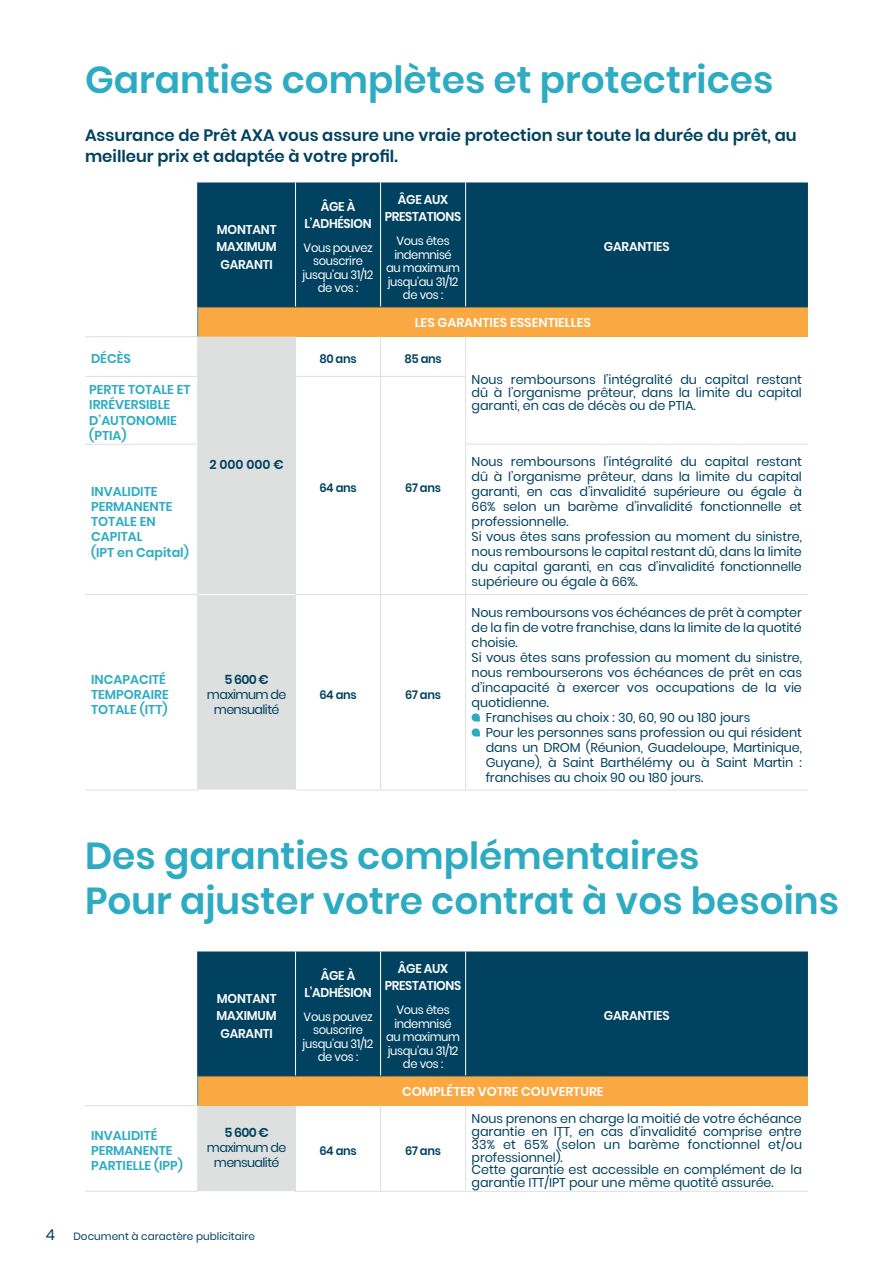
<style>
.page{position:relative;width:893px;height:1263px;background:#fff}
.page>*{position:absolute;margin:0;border:0;box-sizing:border-box;transform-origin:0 0}
.t1{font:600 37.5px "Poppins";color:#2cabc2}
.t2{font:600 16.5px/21px "Poppins";color:#004260}
.t3{font:15px "Poppins";color:#004260}
.Titre_niveau_3{font:12.75px/15px "Poppins";letter-spacing:-.01em;color:#004260;text-align:justify}
.Intertitre{font:600 12.75px/15.3px "Poppins";color:#2cabc2}
.Intertitre-2{font:600 12.75px/17.2px "Poppins";letter-spacing:-.025em;color:#fff;text-align:center;scale:.96 1}
.Titre_niveau_3-2{font:600 12.75px "Poppins";color:#fff}
.Titre_niveau_3-3{font:12.75px/15.3px "Poppins";letter-spacing:-.05em;color:#004260;text-align:center}
.Titre_niveau_3-4{font:600 12.75px/17.2px "Poppins";color:#fff;text-align:center;scale:.96 1}
.Titre_niveau_3-5{font:600 12.75px "Poppins";color:#2cabc2}
.Titre_niveau_3-6{font:600 12.75px "Poppins";color:#004260}
.Intertitre-3{font:12px/13.5px "Poppins";letter-spacing:-.03em;color:#fff;text-align:center;scale:.96 1}
.Intertitre-4{font:600 12px "Poppins";letter-spacing:-.025em;color:#004260;scale:.96 1}
.Texte_courant{font:10.5px "Poppins";color:#004260}
.s1{font-weight:600}
</style>
<div class="page">
<div style="left:198px;top:182px;width:610px;height:125px;background:#004260"></div>
<div style="left:198px;top:307px;width:610px;height:30px;background:#faa842"></div>
<hr style="left:295px;top:182px;width:1px;height:125px;background:#fff">
<hr style="left:380px;top:182px;width:1px;height:125px;background:#fff">
<hr style="left:465px;top:182px;width:1px;height:125px;background:#fff">
<hr style="left:380px;top:337px;width:1px;height:39px;background:#dde0df">
<hr style="left:465px;top:337px;width:1px;height:39px;background:#dde0df">
<hr style="left:85px;top:376px;width:113px;height:1px;background:#dde0df">
<hr style="left:295px;top:376px;width:86px;height:1px;background:#dde0df">
<hr style="left:380px;top:377px;width:1px;height:67px;background:#dde0df">
<hr style="left:380px;top:444px;width:1px;height:150px;background:#dde0df">
<hr style="left:381px;top:376px;width:85px;height:1px;background:#dde0df">
<hr style="left:465px;top:377px;width:1px;height:67px;background:#dde0df">
<hr style="left:85px;top:444px;width:113px;height:1px;background:#dde0df">
<hr style="left:85px;top:790px;width:113px;height:1px;background:#dde0df">
<hr style="left:295px;top:790px;width:86px;height:1px;background:#dde0df">
<hr style="left:380px;top:595px;width:1px;height:195px;background:#dde0df">
<hr style="left:381px;top:790px;width:85px;height:1px;background:#dde0df">
<hr style="left:465px;top:444px;width:1px;height:150px;background:#dde0df">
<hr style="left:465px;top:595px;width:1px;height:195px;background:#dde0df">
<hr style="left:465px;top:444px;width:343px;height:1px;background:#dde0df">
<hr style="left:466px;top:790px;width:342px;height:1px;background:#dde0df">
<hr style="left:85px;top:594px;width:113px;height:1px;background:#dde0df">
<hr style="left:295px;top:594px;width:86px;height:1px;background:#dde0df">
<hr style="left:381px;top:594px;width:85px;height:1px;background:#dde0df">
<hr style="left:466px;top:594px;width:342px;height:1px;background:#dde0df">
<hr style="left:296px;top:307px;width:85px;height:1px;background:#004260">
<hr style="left:381px;top:307px;width:85px;height:1px;background:#004260">
<hr style="left:466px;top:307px;width:342px;height:1px;background:#004260">
<hr style="left:197px;top:182px;width:1px;height:125px;background:#004260">
<hr style="left:85px;top:336px;width:113px;height:1px;background:#dde0df">
<div style="left:197px;top:307px;width:99px;height:483px;background:#dde0df"></div>
<svg style="left:472px;top:713px;width:8px;height:8px"></svg>
<svg style="left:472px;top:728px;width:8px;height:8px"></svg>
<div style="left:198px;top:951px;width:610px;height:125px;background:#004260"></div>
<div style="left:198px;top:1076px;width:610px;height:30px;background:#faa842"></div>
<div style="left:198px;top:1106px;width:98px;height:85px;background:#dde0df"></div>
<hr style="left:295px;top:951px;width:1px;height:125px;background:#fff">
<hr style="left:380px;top:951px;width:1px;height:125px;background:#fff">
<hr style="left:465px;top:951px;width:1px;height:125px;background:#fff">
<hr style="left:197px;top:1106px;width:1px;height:85px;background:#dde0df">
<hr style="left:380px;top:1106px;width:1px;height:85px;background:#dde0df">
<hr style="left:465px;top:1106px;width:1px;height:85px;background:#dde0df">
<hr style="left:85px;top:1191px;width:113px;height:1px;background:#dde0df">
<hr style="left:295px;top:1191px;width:86px;height:1px;background:#dde0df">
<hr style="left:381px;top:1191px;width:85px;height:1px;background:#dde0df">
<hr style="left:466px;top:1191px;width:342px;height:1px;background:#dde0df">
<hr style="left:198px;top:1076px;width:98px;height:1px;background:#004260">
<hr style="left:296px;top:1076px;width:85px;height:1px;background:#004260">
<hr style="left:381px;top:1076px;width:85px;height:1px;background:#004260">
<hr style="left:466px;top:1076px;width:342px;height:1px;background:#004260">
<hr style="left:197px;top:951px;width:1px;height:125px;background:#004260">
<hr style="left:85px;top:1105px;width:113px;height:1px;background:#dde0df">
<svg style="left:197px;top:1076px;width:1px;height:29px"></svg>
<p class="t1" style="left:85px;top:58px;width:690px">Garanties complètes et protectrices</p>
<p class="t2" style="left:85px;top:124px;width:713px">Assurance de Prêt AXA vous assure une vraie protection sur toute la durée du prêt, au meilleur prix et adaptée à votre profil.</p>
<p class="Titre_niveau_3-5" style="left:91px;top:351px;width:41px">DÉCÈS</p>
<p class="Intertitre" style="left:89px;top:382px;width:103px">PERTE TOTALE ET<br>IRRÉVERSIBLE<br>D’AUTONOMIE (PTIA)</p>
<p class="Intertitre" style="left:91px;top:483px;width:99px">INVALIDITE<br>PERMANENTE<br>TOTALE EN<br>CAPITAL<br>(IPT en Capital)</p>
<p class="Intertitre" style="left:91px;top:672px;width:76px">INCAPACITÉ</p>
<p class="Intertitre" style="left:91px;top:687px;width:79px">TEMPORAIRE</p>
<p class="Intertitre" style="left:91px;top:702px;width:78px">TOTALE (ITT)</p>
<p class="Titre_niveau_3-4" style="left:216px;top:221px;width:64px">MONTANT<br>MAXIMUM<br>GARANTI</p>
<p class="Intertitre-2" style="left:304px;top:197px;width:72px">ÂGE À<br>L’ADHÉSION</p>
<p class="Intertitre-3" style="left:303px;top:241px;width:75px">Vous pouvez souscrire jusqu’au 31/12</p>
<p class="Intertitre-3" style="left:318px;top:281px;width:44px">de vos :</p>
<p class="Intertitre-2" style="left:385px;top:191px;width:81px">ÂGE AUX<br>PRESTATIONS</p>
<p class="Intertitre-3" style="left:394px;top:234px;width:61px;text-align:left">Vous êtes indemnisé</p>
<p class="Intertitre-3" style="left:386px;top:261px;width:79px">au maximum</p>
<p class="Intertitre-3" style="left:388px;top:275px;width:75px">jusqu’au 31/12</p>
<p class="Intertitre-3" style="left:403px;top:288px;width:44px">de vos :</p>
<p class="Titre_niveau_3-2" style="left:415px;top:315px;width:178px">LES GARANTIES ESSENTIELLES</p>
<p class="Intertitre-4" style="left:319px;top:352px;width:40px">80 ans</p>
<p class="Intertitre-4" style="left:404px;top:352px;width:40px">85 ans</p>
<p class="Intertitre-2" style="left:604px;top:238px;width:70px">GARANTIES</p>
<p class="Titre_niveau_3" style="left:472px;top:374px;width:332px;line-height:12.8px">Nous remboursons l’intégralité du capital restant dû à l’organisme prêteur, dans la limite du capital garanti, en cas de décès ou de PTIA.</p>
<p class="Titre_niveau_3-6" style="left:210px;top:457px;width:76px">2 000 000 €</p>
<p class="Titre_niveau_3-3" style="left:207px;top:672px;width:81px"><span class="s1">5 600 € </span>maximum de mensualité</p>
<p class="Intertitre-4" style="left:319px;top:481px;width:41px">64 ans</p>
<p class="Intertitre-4" style="left:405px;top:481px;width:39px">67 ans</p>
<p class="Intertitre-4" style="left:319px;top:687px;width:41px">64 ans</p>
<p class="Intertitre-4" style="left:405px;top:687px;width:39px">67 ans</p>
<p class="Titre_niveau_3" style="left:472px;top:454px;width:332px">Nous remboursons l’intégralité du capital restant dû à l’organisme prêteur, dans la limite du capital garanti, en cas d’invalidité supérieure ou égale à 66% selon un barème d’invalidité fonctionnelle et professionnelle.</p>
<p class="Titre_niveau_3" style="left:472px;top:529px;width:332px">Si vous êtes sans profession au moment du sinistre, nous remboursons le capital restant dû, dans la limite du capital garanti, en cas d’invalidité fonctionnelle supérieure ou égale à 66%.</p>
<p class="Titre_niveau_3" style="left:472px;top:605px;width:332px">Nous remboursons vos échéances de prêt à compter de la fin de votre franchise, dans la limite de la quotité choisie.</p>
<p class="Titre_niveau_3" style="left:472px;top:650px;width:332px">Si vous êtes sans profession au moment du sinistre, nous rembourserons vos échéances de prêt en cas d’incapacité à exercer vos occupations de la vie quotidienne.</p>
<p class="Titre_niveau_3" style="left:486px;top:710px;width:266px">Franchises au choix : 30, 60, 90 ou 180 jours</p>
<p class="Titre_niveau_3" style="left:486px;top:725px;width:318px">Pour les personnes sans profession ou qui résident dans un DROM (Réunion, Guadeloupe, Martinique, Guyane), à Saint Barthélémy ou à Saint Martin : franchises au choix 90 ou 180 jours.</p>
<p class="t3" style="left:46px;top:1226px;width:11px">4</p>
<p class="t1" style="left:85px;top:834px;width:616px">Des garanties complémentaires</p>
<p class="t1" style="left:85px;top:879px;width:756px">Pour ajuster votre contrat à vos besoins</p>
<p class="Titre_niveau_3-5" style="left:91px;top:1128px;width:68px">INVALIDITÉ</p>
<p class="Titre_niveau_3-5" style="left:91px;top:1143px;width:83px">PERMANENTE</p>
<p class="Titre_niveau_3-5" style="left:91px;top:1158px;width:93px">PARTIELLE (IPP)</p>
<p class="Titre_niveau_3-4" style="left:216px;top:990px;width:64px">MONTANT<br>MAXIMUM<br>GARANTI</p>
<p class="Titre_niveau_3-3" style="left:207px;top:1125px;width:81px"><span class="s1">5 600 € </span>maximum de mensualité</p>
<p class="Intertitre-2" style="left:304px;top:966px;width:72px">ÂGE À<br>L’ADHÉSION</p>
<p class="Intertitre-3" style="left:303px;top:1010px;width:75px">Vous pouvez souscrire jusqu’au 31/12</p>
<p class="Intertitre-3" style="left:318px;top:1050px;width:44px">de vos :</p>
<p class="Intertitre-2" style="left:385px;top:960px;width:81px">ÂGE AUX<br>PRESTATIONS</p>
<p class="Intertitre-3" style="left:394px;top:1003px;width:61px;text-align:left">Vous êtes indemnisé</p>
<p class="Intertitre-3" style="left:386px;top:1030px;width:79px">au maximum</p>
<p class="Intertitre-3" style="left:388px;top:1044px;width:75px">jusqu’au 31/12</p>
<p class="Intertitre-3" style="left:403px;top:1057px;width:44px">de vos :</p>
<p class="Intertitre-2" style="left:604px;top:1007px;width:70px">GARANTIES</p>
<p class="Titre_niveau_3-2" style="left:402px;top:1084px;width:203px">COMPLÉTER VOTRE COUVERTURE</p>
<p class="Intertitre-4" style="left:319px;top:1143px;width:41px">64 ans</p>
<p class="Intertitre-4" style="left:405px;top:1143px;width:39px">67 ans</p>
<p class="Titre_niveau_3" style="left:472px;top:1112px;width:332px;line-height:12.8px">Nous prenons en charge la moitié de votre échéance garantie en ITT, en cas d’invalidité comprise entre 33% et 65% (selon un barème fonctionnel et/ou professionnel).</p>
<p class="Titre_niveau_3" style="left:472px;top:1163px;width:332px;line-height:12.8px">Cette garantie est accessible en complément de la garantie ITT/IPT pour une même quotité assurée.</p>
<p class="Texte_courant" style="left:73px;top:1231px;width:183px">Document à caractère publicitaire</p>
</div>
